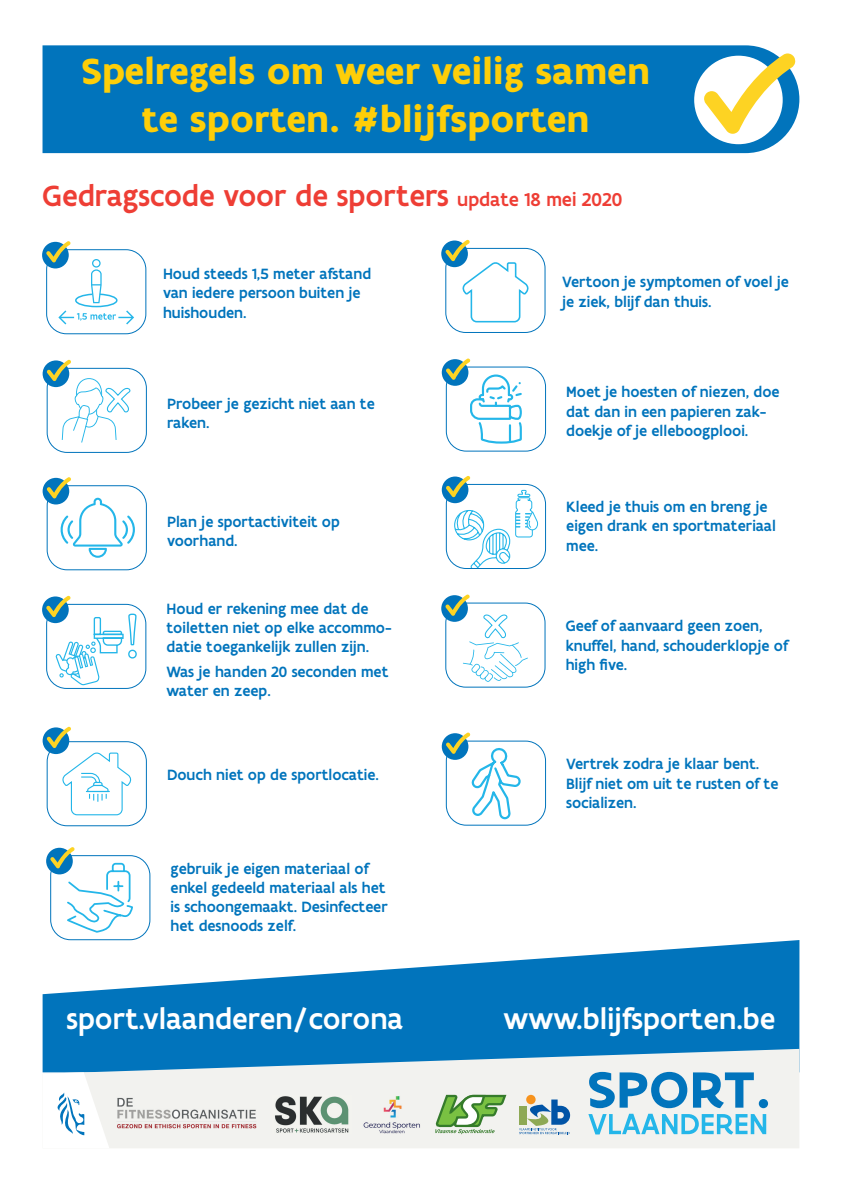
<style>
.page{position:relative;width:842px;height:1191px;background:#fff}
.page>*{position:absolute;margin:0;border:0;box-sizing:border-box;transform-origin:0 0}
.t1{font:700 39px/48px "Flanders Art Sans";color:#fece08;text-align:center}
.t2{font:500 31.3px "Flanders Art Sans";letter-spacing:-.01em;color:#ee3e35}
.t3{font:500 31px "Flanders Art Sans";color:#fff}
.t4{font:500 16px/19.2px "Flanders Art Sans";color:#0174bc}
.s1{font-size:20px}
</style>
<div class="page">
<svg style="left:43px;top:940px;width:756px;height:108px;fill:#0174bc"></svg>
<svg style="left:43px;top:1048px;width:756px;height:100px;fill:#f2f2ef"></svg>
<svg style="left:588px;top:1071px;width:180px;height:63px"></svg>
<svg style="left:43px;top:1072px;width:66px;height:76px"></svg>
<div style="left:43px;top:45px;width:756px;height:108px;background:#0174bc"></div>
<div style="left:694px;top:56px;width:89px;height:88px;background:#fff;border-radius:50%"></div>
<svg style="left:704px;top:53px;width:91px;height:81px"></svg>
<svg style="left:526px;top:1094px;width:10px;height:10px"></svg>
<svg style="left:519px;top:1099px;width:51px;height:35px"></svg>
<svg style="left:435px;top:1094px;width:71px;height:40px"></svg>
<img style="left:363px;top:1094px;width:59px;height:39px">
<img style="left:272px;top:1095px;width:79px;height:38px">
<img style="left:116px;top:1096px;width:144px;height:34px">
<div style="left:50px;top:855px;width:100px;height:85px;border:1px solid #0174bc;border-radius:20px"></div>
<div style="left:46px;top:847px;width:27px;height:27px;background:#0174bc;border-radius:50%"></div>
<svg style="left:50px;top:847px;width:84px;height:86px"></svg>
<div style="left:46px;top:249px;width:100px;height:85px;border:1px solid #0174bc;border-radius:20px"></div>
<div style="left:42px;top:242px;width:27px;height:26px;background:#0174bc;border-radius:50%"></div>
<svg style="left:46px;top:241px;width:88px;height:83px"></svg>
<div style="left:445px;top:248px;width:100px;height:85px;border:1px solid #0174bc;border-radius:20px"></div>
<svg style="left:441px;top:240px;width:27px;height:27px"></svg>
<svg style="left:445px;top:240px;width:84px;height:83px"></svg>
<div style="left:47px;top:368px;width:100px;height:85px;border:1px solid #0174bc;border-radius:20px"></div>
<div style="left:43px;top:360px;width:26px;height:27px;background:#0174bc;border-radius:50%"></div>
<svg style="left:47px;top:360px;width:85px;height:82px"></svg>
<div style="left:446px;top:366px;width:100px;height:85px;border:1px solid #0174bc;border-radius:20px"></div>
<div style="left:442px;top:359px;width:26px;height:27px;background:#0174bc;border-radius:50%"></div>
<svg style="left:446px;top:358px;width:77px;height:87px"></svg>
<div style="left:47px;top:485px;width:100px;height:85px;border:1px solid #0174bc;border-radius:20px"></div>
<div style="left:43px;top:478px;width:26px;height:26px;background:#0174bc;border-radius:50%"></div>
<svg style="left:47px;top:477px;width:88px;height:81px"></svg>
<div style="left:446px;top:484px;width:100px;height:85px;border:1px solid #0174bc;border-radius:20px"></div>
<div style="left:442px;top:476px;width:26px;height:27px;background:#0174bc;border-radius:50%"></div>
<svg style="left:446px;top:476px;width:92px;height:92px"></svg>
<div style="left:46px;top:604px;width:100px;height:85px;border:1px solid #0174bc;border-radius:20px"></div>
<div style="left:42px;top:596px;width:27px;height:27px;background:#0174bc;border-radius:50%"></div>
<div style="left:445px;top:602px;width:100px;height:85px;border:1px solid #0174bc;border-radius:20px"></div>
<svg style="left:441px;top:595px;width:27px;height:27px"></svg>
<svg style="left:445px;top:594px;width:83px;height:88px"></svg>
<svg style="left:46px;top:596px;width:91px;height:89px"></svg>
<div style="left:47px;top:741px;width:100px;height:85px;border:1px solid #0174bc;border-radius:20px"></div>
<div style="left:43px;top:727px;width:26px;height:27px;background:#0174bc;border-radius:50%"></div>
<svg style="left:47px;top:727px;width:85px;height:89px"></svg>
<div style="left:446px;top:740px;width:100px;height:85px;border:1px solid #0174bc;border-radius:20px"></div>
<div style="left:442px;top:733px;width:26px;height:27px;background:#0174bc;border-radius:50%"></div>
<svg style="left:446px;top:732px;width:75px;height:88px"></svg>
<h1 class="t1" style="left:81px;top:48px;width:570px">Spelregels om weer veilig samen te sporten. #blijfsporten</h1>
<h2 class="t2" style="left:43px;top:176px;width:581px">Gedragscode voor de sporters <span class="s1">update 18 mei 2020</span></h2>
<p class="t4" style="left:163px;top:264px;width:210px">Houd steeds 1,5 meter afstand van iedere persoon buiten je huishouden.</p>
<p class="t4" style="left:562px;top:273px;width:228px">Vertoon je symptomen of voel je je ziek, blijf dan thuis.</p>
<p class="t4" style="left:167px;top:394px;width:209px">Probeer je gezicht niet aan te raken.</p>
<p class="t4" style="left:566px;top:383px;width:215px">Moet je hoesten of niezen, doe dat dan in een papieren zak&shy;doekje of je elleboogplooi.</p>
<p class="t4" style="left:167px;top:512px;width:174px">Plan je sportactiviteit op voorhand.</p>
<p class="t4" style="left:167px;top:599px;width:227px">Houd er rekening mee dat de toiletten niet op elke accommo&shy;datie toegankelijk zullen zijn.</p>
<p class="t4" style="left:167px;top:662px;width:223px">Was je handen 20 seconden met water en zeep.</p>
<p class="t4" style="left:566px;top:497px;width:211px">Kleed je thuis om en breng je eigen drank en sportmateriaal mee.</p>
<p class="t4" style="left:566px;top:617px;width:224px">Geef of aanvaard geen zoen, knuffel, hand, schouderklopje of high five.</p>
<p class="t4" style="left:167px;top:765px;width:213px">Douch niet op de sportlocatie.</p>
<p class="t4" style="left:566px;top:755px;width:214px">Vertrek zodra je klaar bent.<br>Blijf niet om uit te rusten of te socializen.</p>
<p class="t4" style="left:171px;top:859px;width:219px">gebruik je eigen materiaal of enkel gedeeld materiaal als het is schoongemaakt. Desinfecteer het desnoods zelf.</p>
<h3 class="t3" style="left:67px;top:1000px;width:338px">sport.vlaanderen/corona</h3>
<h3 class="t3" style="left:504px;top:1000px;width:273px">www.blijfsporten.be</h3>
</div>
